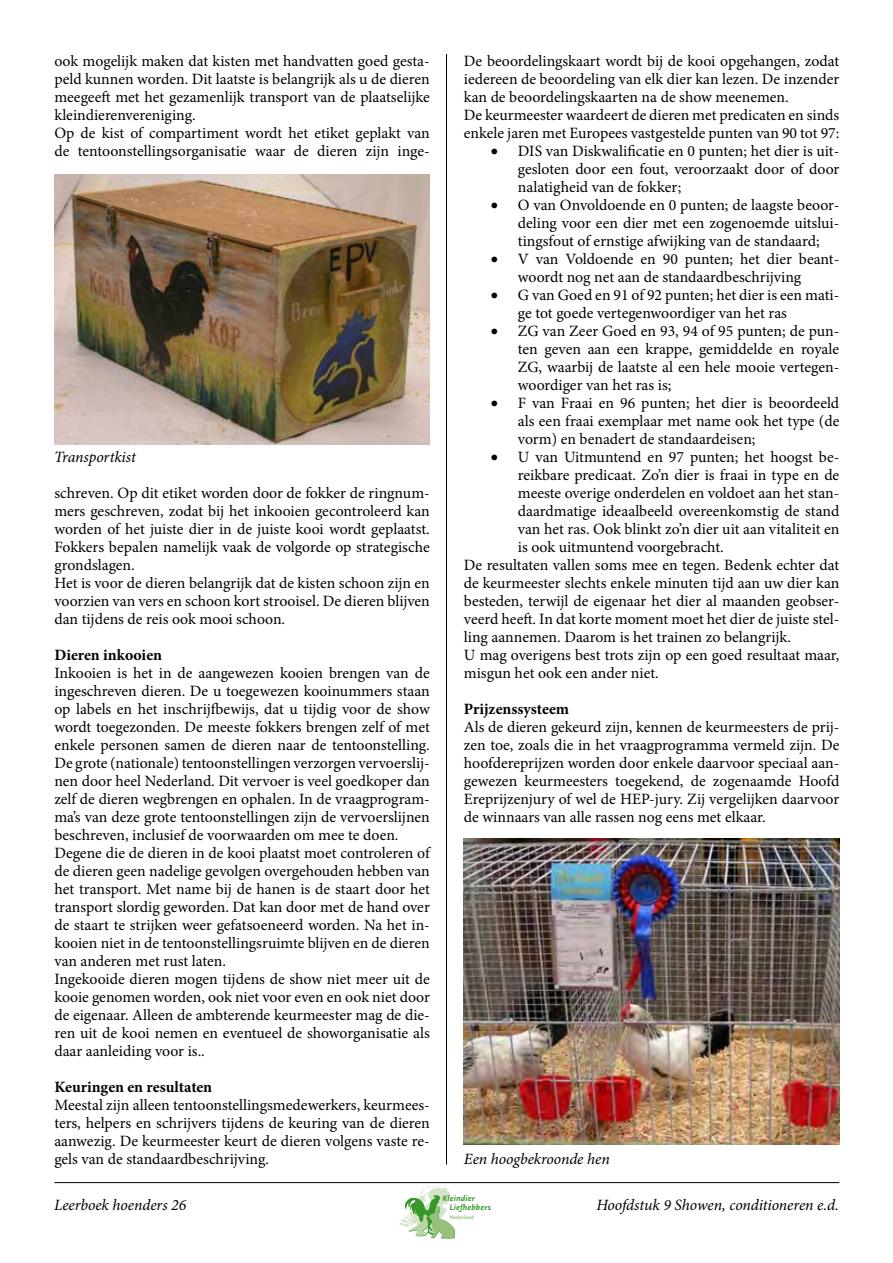
<style>
.page{position:relative;width:893px;height:1263px;background:#fff}
.page>*{position:absolute;margin:0;border:0;box-sizing:border-box;transform-origin:0 0}
.t1{font:15.75px/18px "Minion Pro";color:#000}
.t2{font:italic 15.75px "Minion Pro";letter-spacing:-.005em;color:#000}
.t3{font:700 15.75px "Minion Pro";color:#000}
.t4{font:italic 700 8.4px/9.3px "Scala Sans";letter-spacing:.03em;color:#369829}
.t5{font:700 5.4px "Scala Sans";letter-spacing:.03em;color:#96c07c}
</style>
<div class="page">
<hr style="left:446px;top:54px;width:1px;height:1110px;background:#000">
<svg style="left:399px;top:1186px;width:56px;height:53px"></svg>
<hr style="left:54px;top:1182px;width:785px;height:1px;background:#000">
<img style="left:54px;top:175px;width:376px;height:270px">
<img style="left:464px;top:838px;width:375px;height:306px">
<p class="t1" style="left:54px;top:52px;width:377px">ook mogelijk maken dat kisten met handvatten goed gesta&shy;peld kunnen worden. Dit laatste is belangrijk als u de dieren meegeeft met het gezamenlijk transport van de plaatselijke kleindierenvereniging.<br>Op de kist of compartiment wordt het etiket geplakt van de tentoonstellingsorganisatie waar de dieren zijn inge-</p>
<p class="t2" style="left:54px;top:446px;width:83px">Transportkist</p>
<p class="t1" style="left:54px;top:484px;width:377px">schreven. Op dit etiket worden door de fokker de ringnum&shy;mers geschreven, zodat bij het inkooien gecontroleerd kan worden of het juiste dier in de juiste kooi wordt geplaatst.<br>Fokkers bepalen namelijk vaak de volgorde op strategische grondslagen.<br>Het is voor de dieren belangrijk dat de kisten schoon zijn en voorzien van vers en schoon kort strooisel. De dieren blijven dan tijdens de reis ook mooi schoon.</p>
<p class="t3" style="left:54px;top:644px;width:109px">Dieren inkooien</p>
<p class="t1" style="left:54px;top:664px;width:377px">Inkooien is het in de aangewezen kooien brengen van de ingeschreven dieren. De u toegewezen kooinummers staan op labels en het inschrijfbewijs, dat u tijdig voor de show wordt toegezonden. De meeste fokkers brengen zelf of met enkele personen samen de dieren naar de tentoonstelling.<br>De grote (nationale) tentoonstellingen verzorgen vervoerslij&shy;nen door heel Nederland. Dit vervoer is veel goedkoper dan zelf de dieren wegbrengen en ophalen. In de vraagprogram&shy;ma’s van deze grote tentoonstellingen zijn de vervoerslijnen beschreven, inclusief de voorwaarden om mee te doen.<br>Degene die de dieren in de kooi plaatst moet controleren of de dieren geen nadelige gevolgen overgehouden hebben van het transport. Met name bij de hanen is de staart door het transport slordig geworden. Dat kan door met de hand over de staart te strijken weer gefatsoeneerd worden. Na het in&shy;kooien niet in de tentoonstellingsruimte blijven en de dieren van anderen met rust laten.<br>Ingekooide dieren mogen tijdens de show niet meer uit de kooie genomen worden, ook niet voor even en ook niet door de eigenaar. Alleen de ambterende keurmeester mag de die&shy;ren uit de kooi nemen en eventueel de showorganisatie als daar aanleiding voor is..</p>
<p class="t3" style="left:54px;top:1076px;width:159px">Keuringen en resultaten</p>
<p class="t1" style="left:54px;top:1096px;width:377px;text-align:justify">Meestal zijn alleen tentoonstellingsmedewerkers, keurmees&shy;ters, helpers en schrijvers tijdens de keuring van de dieren aanwezig. De keurmeester keurt de dieren volgens vaste re&shy;gels van de standaardbeschrijving.</p>
<p class="t1" style="left:464px;top:52px;width:377px">De beoordelingskaart wordt bij de kooi opgehangen, zodat iedereen de beoordeling van elk dier kan lezen. De inzender kan de beoordelingskaarten na de show meenemen.<br>De keurmeester waardeert de dieren met predicaten en sinds enkele jaren met Europees vastgestelde punten van 90 tot 97:</p>
<p class="t1" style="left:518px;top:142px;width:323px;text-align:justify;text-indent:-27px">• DIS van Diskwalificatie en 0 punten; het dier is uit&shy;gesloten door een fout, veroorzaakt door of door nalatigheid van de fokker;</p>
<p class="t1" style="left:518px;top:196px;width:323px;text-align:justify;text-indent:-27px">• O van Onvoldoende en 0 punten; de laagste beoor&shy;deling voor een dier met een zogenoemde uitslui&shy;tingsfout of ernstige afwijking van de standaard;</p>
<p class="t1" style="left:518px;top:250px;width:323px;text-indent:-27px">• V van Voldoende en 90 punten; het dier beant&shy;woordt nog net aan de standaardbeschrijving</p>
<p class="t1" style="left:518px;top:286px;width:323px;text-indent:-27px">• G van Goed en 91 of 92 punten; het dier is een mati&shy;ge tot goede vertegenwoordiger van het ras</p>
<p class="t1" style="left:518px;top:322px;width:323px;text-align:justify;text-indent:-27px">• ZG van Zeer Goed en 93, 94 of 95 punten; de pun&shy;ten geven aan een krappe, gemiddelde en royale ZG, waarbij de laatste al een hele mooie vertegen&shy;woordiger van het ras is;</p>
<p class="t1" style="left:518px;top:394px;width:323px;text-align:justify;text-indent:-27px">• F van Fraai en 96 punten; het dier is beoordeeld als een fraai exemplaar met name ook het type (de vorm) en benadert de standaardeisen;</p>
<p class="t1" style="left:491px;top:448px;width:350px">• U van Uitmuntend en 97 punten; het hoogst be-</p>
<p class="t1" style="left:518px;top:466px;width:323px">reikbare predicaat. Zo’n dier is fraai in type en de</p>
<p class="t1" style="left:518px;top:484px;width:323px">meeste overige onderdelen en voldoet aan het stan-</p>
<p class="t1" style="left:518px;top:502px;width:323px">daardmatige ideaalbeeld overeenkomstig de stand</p>
<p class="t1" style="left:518px;top:520px;width:323px">van het ras. Ook blinkt zo’n dier uit aan vitaliteit en</p>
<p class="t1" style="left:518px;top:538px;width:207px">is ook uitmuntend voorgebracht.</p>
<p class="t1" style="left:464px;top:556px;width:377px">De resultaten vallen soms mee en tegen. Bedenk echter dat</p>
<p class="t1" style="left:464px;top:574px;width:377px">de keurmeester slechts enkele minuten tijd aan uw dier kan</p>
<p class="t1" style="left:464px;top:592px;width:377px">besteden, terwijl de eigenaar het dier al maanden geobser-</p>
<p class="t1" style="left:464px;top:610px;width:377px">veerd heeft. In dat korte moment moet het dier de juiste stel-</p>
<p class="t1" style="left:464px;top:628px;width:329px">ling aannemen. Daarom is het trainen zo belangrijk.</p>
<p class="t1" style="left:464px;top:646px;width:377px">U mag overigens best trots zijn op een goed resultaat maar,</p>
<p class="t1" style="left:464px;top:664px;width:197px">misgun het ook een ander niet.</p>
<p class="t3" style="left:464px;top:698px;width:107px">Prijzenssysteem</p>
<p class="t1" style="left:464px;top:718px;width:377px;text-align:justify">Als de dieren gekeurd zijn, kennen de keurmeesters de prij&shy;zen toe, zoals die in het vraagprogramma vermeld zijn. De hoofdereprijzen worden door enkele daarvoor speciaal aan&shy;gewezen keurmeesters toegekend, de zogenaamde Hoofd Ereprijzenjury of wel de HEP-jury. Zij vergelijken daarvoor de winnaars van alle rassen nog eens met elkaar.</p>
<p class="t2" style="left:464px;top:1148px;width:147px">Een hoogbekroonde hen</p>
<p class="t4" style="left:449px;top:1194px;width:43px;text-indent:-7px">Kleindier<br>Liefhebbers</p>
<p class="t5" style="left:449px;top:1214px;width:26px">Nederland</p>
<p class="t2" style="left:54px;top:1194px;width:134px">Leerboek hoenders 26</p>
<p class="t2" style="left:596px;top:1194px;width:244px">Hoofdstuk 9 Showen, conditioneren e.d.</p>
</div>
